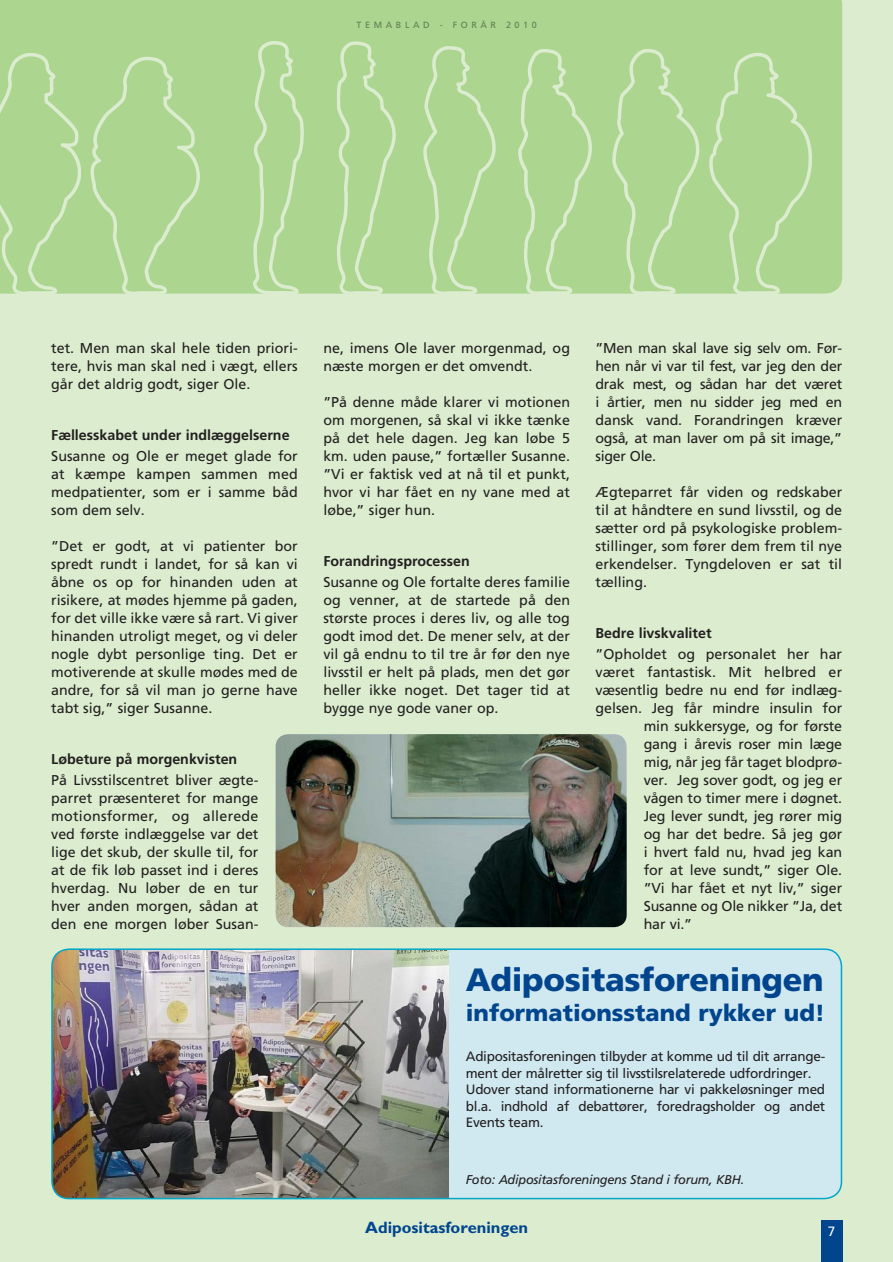
<style>
.page{position:relative;width:893px;height:1262px;background:#dbeccf}
.page>*{position:absolute;margin:0;border:0;box-sizing:border-box;transform-origin:0 0}
.t1{font:900 32.25px "Frutiger";letter-spacing:-.01em;color:#00458d}
.t2{font:900 23.25px "Frutiger";color:#00458d}
.t3{font:700 16.5px "Gill Sans";color:#00458d}
.t4{font:14.25px/18px "Frutiger";color:#231f20;text-align:justify}
.t5{font:700 14.25px "Frutiger";color:#231f20}
.t6{font:13.5px/16.5px "Frutiger";letter-spacing:-.02em;color:#231f20}
.t7{font:13.5px "Frutiger";color:#fff}
.t8{font:italic 12.75px "Frutiger";letter-spacing:-.02em;color:#231f20}
.t9{font:9px "Frutiger";letter-spacing:.4em;color:#617e54}
</style>
<div class="page">
<div style="left:0;top:0;width:842px;height:294px;background:#acd590"></div>
<div style="left:821px;top:1221px;width:21px;height:41px;background:#00458d"></div>
<img style="left:276px;top:734px;width:351px;height:193px;border-radius:13px">
<div style="left:52px;top:949px;width:789px;height:249px;background:#d0e8f0;border-radius:17px"></div>
<img style="left:52px;top:951px;width:396px;height:247px">
<div style="left:51px;top:948px;width:791px;height:251px;border:2px solid #00a7ca;border-radius:17px"></div>
<div style="left:357px;top:20px;width:179px;height:9px;background:#acd590"></div>
<img style="left:0;top:42px;width:199px;height:252px">
<img style="left:254px;top:42px;width:557px;height:252px">
<p class="t9" style="left:357px;top:22px;width:182px">TEMABLAD - FORÅR 2010</p>
<p class="t4" style="left:51px;top:340px;width:248px">tet. Men man skal hele tiden priori&shy;tere, hvis man skal ned i vægt, ellers går det aldrig godt, siger Ole.</p>
<p class="t5" style="left:51px;top:430px;width:240px">Fællesskabet under indlæggelserne</p>
<p class="t4" style="left:51px;top:448px;width:248px">Susanne og Ole er meget glade for at kæmpe kampen sammen med medpatienter, som er i samme båd som dem selv.</p>
<p class="t4" style="left:51px;top:538px;width:248px">”Det er godt, at vi patienter bor spredt rundt i landet, for så kan vi åbne os op for hinanden uden at risikere, at mødes hjemme på gaden, for det ville ikke være så rart. Vi giver hinanden utroligt meget, og vi deler nogle dybt personlige ting. Det er motiverende at skulle mødes med de andre, for så vil man jo gerne have tabt sig,” siger Susanne.</p>
<p class="t5" style="left:51px;top:754px;width:188px">Løbeture på morgenkvisten</p>
<p class="t4" style="left:51px;top:772px;width:209px">På Livsstilscentret bliver ægte&shy;parret præsenteret for mange motionsformer, og allerede ved første indlæggelse var det lige det skub, der skulle til, for at de fik løb passet ind i deres hverdag. Nu løber de en tur hver anden morgen, sådan at den ene morgen løber Susan-</p>
<p class="t4" style="left:323px;top:340px;width:248px">ne, imens Ole laver morgenmad, og næste morgen er det omvendt.</p>
<p class="t4" style="left:323px;top:394px;width:248px">”På denne måde klarer vi motionen om morgenen, så skal vi ikke tænke på det hele dagen. Jeg kan løbe 5 km. uden pause,” fortæller Susanne. ”Vi er faktisk ved at nå til et punkt, hvor vi har fået en ny vane med at løbe,” siger hun.</p>
<p class="t5" style="left:323px;top:556px;width:148px">Forandringsprocessen</p>
<p class="t4" style="left:323px;top:574px;width:248px">Susanne og Ole fortalte deres familie og venner, at de startede på den største proces i deres liv, og alle tog godt imod det. De mener selv, at der vil gå endnu to til tre år før den nye livsstil er helt på plads, men det gør heller ikke noget. Det tager tid at bygge nye gode vaner op.</p>
<p class="t4" style="left:595px;top:340px;width:248px">”Men man skal lave sig selv om. Før&shy;hen når vi var til fest, var jeg den der drak mest, og sådan har det været i årtier, men nu sidder jeg med en dansk vand. Forandringen kræver også, at man laver om på sit image,” siger Ole.</p>
<p class="t4" style="left:595px;top:484px;width:248px">Ægteparret får viden og redskaber til at håndtere en sund livsstil, og de sætter ord på psykologiske problem&shy;stillinger, som fører dem frem til nye erkendelser. Tyngdeloven er sat til tælling.</p>
<p class="t5" style="left:595px;top:628px;width:118px">Bedre livskvalitet</p>
<p class="t4" style="left:595px;top:646px;width:248px">”Opholdet og personalet her har</p>
<p class="t4" style="left:595px;top:664px;width:248px">været fantastisk. Mit helbred er</p>
<p class="t4" style="left:595px;top:682px;width:248px">væsentlig bedre nu end før indlæg-</p>
<p class="t4" style="left:595px;top:700px;width:248px">gelsen. Jeg får mindre insulin for</p>
<p class="t4" style="left:644px;top:718px;width:200px">min sukkersyge, og for første</p>
<p class="t4" style="left:644px;top:736px;width:200px">gang i årevis roser min læge</p>
<p class="t4" style="left:644px;top:754px;width:200px">mig, når jeg får taget blodprø-</p>
<p class="t4" style="left:644px;top:772px;width:200px">ver. Jeg sover godt, og jeg er</p>
<p class="t4" style="left:644px;top:790px;width:200px">vågen to timer mere i døgnet.</p>
<p class="t4" style="left:644px;top:808px;width:200px">Jeg lever sundt, jeg rører mig</p>
<p class="t4" style="left:644px;top:826px;width:200px">og har det bedre. Så jeg gør</p>
<p class="t4" style="left:644px;top:844px;width:200px">i hvert fald nu, hvad jeg kan</p>
<p class="t4" style="left:644px;top:862px;width:200px">for at leve sundt,” siger Ole.</p>
<p class="t4" style="left:644px;top:880px;width:200px">”Vi har fået et nyt liv,” siger</p>
<p class="t4" style="left:644px;top:898px;width:200px">Susanne og Ole nikker ”Ja, det</p>
<p class="t4" style="left:644px;top:916px;width:50px">har vi.”</p>
<h1 class="t1" style="left:466px;top:966px;width:359px">Adipositasforeningen</h1>
<h2 class="t2" style="left:466px;top:1003px;width:361px">informationsstand rykker ud!</h2>
<p class="t6" style="left:466px;top:1049px;width:361px">Adipositasforeningen tilbyder at komme ud til dit arrange&shy;ment der målretter sig til livsstilsrelaterede udfordringer.<br>Udover stand informationerne har vi pakkeløsninger med bl.a. indhold af debattører, foredragsholder og andet Events team.</p>
<p class="t8" style="left:466px;top:1174px;width:280px">Foto: Adipositasforeningens Stand i forum, KBH.</p>
<p class="t3" style="left:365px;top:1222px;width:165px">Adipositasforeningen</p>
<p class="t7" style="left:828px;top:1225px;width:9px">7</p>
</div>
